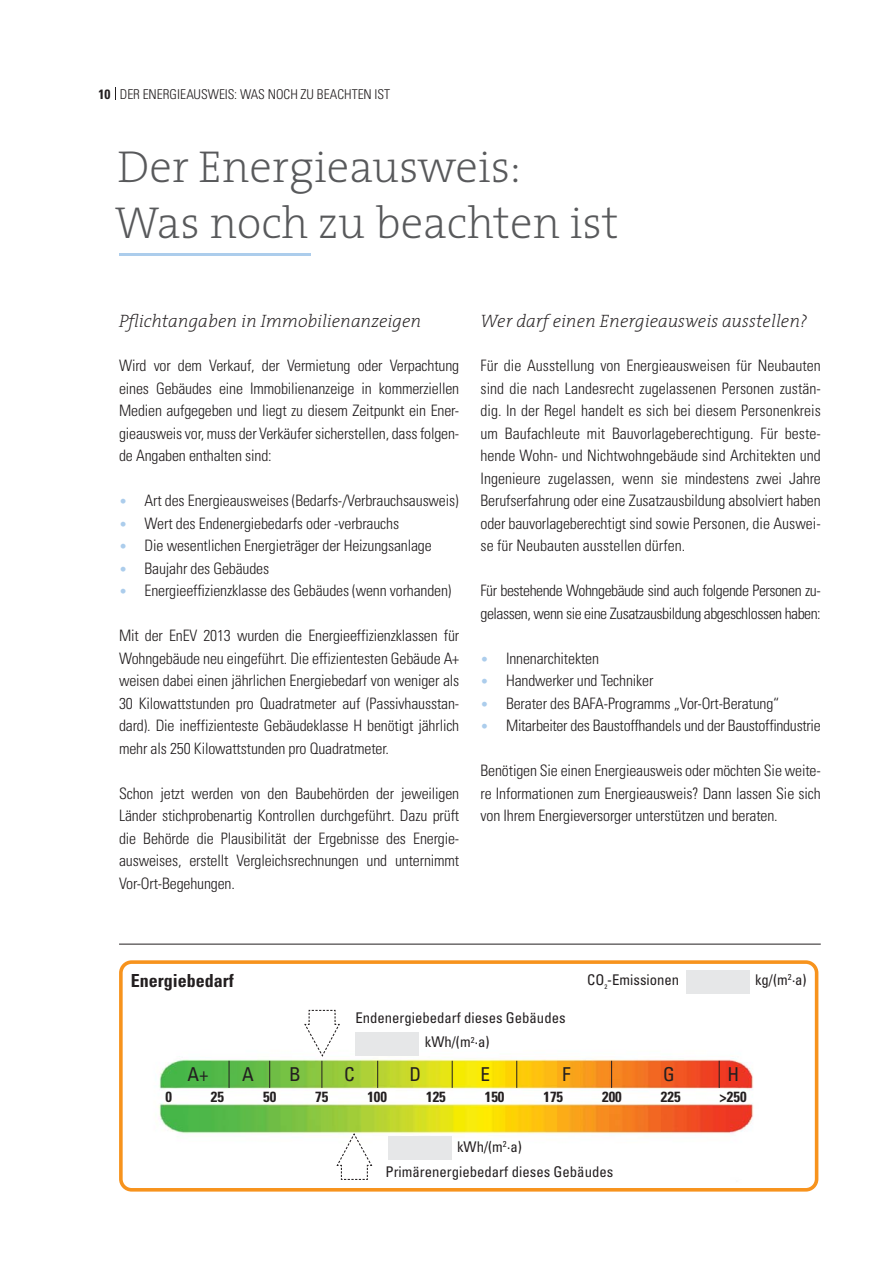
<style>
.page{position:relative;width:893px;height:1263px;background:#fff}
.page>*{position:absolute;margin:0;border:0;box-sizing:border-box;transform-origin:0 0}
.t1{font:200 45px/55.5px "The Serif";color:#58595b}
.t2{font:condensed 19.05px "Univers LT";color:#231f20}
.t3{font:italic 200 18px "The Serif";color:#231f20}
.t4{font:700 condensed 18px "Univers LT";color:#231f20}
.t5{font:300 condensed 15.75px/22.5px "Univers";letter-spacing:-.01em;color:#231f20;text-align:justify}
.t6{font:300 condensed 15.75px/22.5px "Univers";letter-spacing:-.03em;color:#231f20}
.t7{font:condensed 14.7px/24px "Univers LT";color:#231f20;text-align:center}
.t8{font:700 condensed 14.7px "Univers LT";color:#231f20}
.t9{font:300 condensed 13.5px "Univers";color:#231f20}
.s1{font-weight:700}
.s2{font-size:13.5px;color:#accdec}
</style>
<div class="page">
<hr style="left:119px;top:253px;width:192px;height:2px;background:#accdec">
<hr style="left:119px;top:944px;width:702px;height:1px;background:#231f20">
<img style="left:158px;top:983px;width:596px;height:177px">
<svg style="left:719px;top:1061px;width:1px;height:27px"></svg>
<svg style="left:611px;top:1061px;width:1px;height:27px"></svg>
<svg style="left:516px;top:1061px;width:1px;height:27px"></svg>
<svg style="left:452px;top:1061px;width:1px;height:27px"></svg>
<svg style="left:377px;top:1061px;width:1px;height:27px"></svg>
<svg style="left:269px;top:1061px;width:1px;height:27px"></svg>
<svg style="left:229px;top:1061px;width:1px;height:27px"></svg>
<div style="left:686px;top:970px;width:63px;height:23px;background:#e6e7e8"></div>
<div style="left:388px;top:1136px;width:63px;height:23px;background:#e6e7e8"></div>
<svg style="left:336px;top:1132px;width:37px;height:48px"></svg>
<div style="left:356px;top:1033px;width:63px;height:23px;background:#e6e7e8"></div>
<svg style="left:303px;top:1009px;width:38px;height:79px"></svg>
<div style="left:119px;top:960px;width:699px;height:232px;border:4px solid #f7931d;border-radius:11px"></div>
<svg style="left:115px;top:87px;width:1px;height:13px"></svg>
<p class="t9" style="left:99px;top:89px;width:293px"><span class="s1">10</span> DER ENERGIEAUSWEIS: WAS NOCH ZU BEACHTEN IST</p>
<h1 class="t1" style="left:115px;top:141px;width:505px">Der Energieausweis:<br>Was noch zu beachten ist</h1>
<p class="t3" style="left:119px;top:312px;width:304px">Pflichtangaben in Immobilienanzeigen</p>
<p class="t5" style="left:119px;top:356px;width:342px">Wird vor dem Verkauf, der Vermietung oder Verpachtung eines Gebäudes eine Immobilienanzeige in kommerziellen Medien aufgegeben und liegt zu diesem Zeitpunkt ein Ener&shy;gieausweis vor, muss der Verkäufer sicherstellen, dass folgen&shy;de Angaben enthalten sind:</p>
<p class="t5" style="left:119px;top:491px;width:341px"><span class="s2">•</span> Art des Energieausweises (Bedarfs-/Verbrauchsausweis)</p>
<p class="t5" style="left:119px;top:514px;width:282px"><span class="s2">•</span> Wert des Endenergiebedarfs oder -verbrauchs</p>
<p class="t5" style="left:119px;top:536px;width:314px"><span class="s2">•</span> Die wesentlichen Energieträger der Heizungsanlage</p>
<p class="t5" style="left:119px;top:559px;width:152px"><span class="s2">•</span> Baujahr des Gebäudes</p>
<p class="t5" style="left:119px;top:581px;width:334px"><span class="s2">•</span> Energieeffizienzklasse des Gebäudes (wenn vorhanden)</p>
<p class="t5" style="left:119px;top:626px;width:342px">Mit der EnEV 2013 wurden die Energieeffizienzklassen für Wohngebäude neu eingeführt. Die effizientesten Gebäude A+ weisen dabei einen jährlichen Energiebedarf von weniger als 30 Kilowattstunden pro Quadratmeter auf (Passivhausstan&shy;dard). Die ineffizienteste Gebäudeklasse H benötigt jährlich mehr als 250 Kilowattstunden pro Quadratmeter.</p>
<p class="t5" style="left:119px;top:784px;width:342px">Schon jetzt werden von den Baubehörden der jeweiligen Länder stichprobenartig Kontrollen durchgeführt. Dazu prüft die Behörde die Plausibilität der Ergebnisse des Energie&shy;ausweises, erstellt Vergleichsrechnungen und unternimmt Vor-Ort-Begehungen.</p>
<p class="t3" style="left:480px;top:312px;width:328px">Wer darf einen Energieausweis ausstellen?</p>
<p class="t5" style="left:480px;top:356px;width:342px">Für die Ausstellung von Energieausweisen für Neubauten sind die nach Landesrecht zugelassenen Personen zustän&shy;dig. In der Regel handelt es sich bei diesem Personenkreis um Baufachleute mit Bauvorlageberechtigung. Für beste&shy;hende Wohn- und Nichtwohngebäude sind Architekten und Ingenieure zugelassen, wenn sie mindestens zwei Jahre Berufserfahrung oder eine Zusatzausbildung absolviert haben oder bauvorlageberechtigt sind sowie Personen, die Auswei&shy;se für Neubauten ausstellen dürfen.</p>
<p class="t6" style="left:480px;top:581px;width:342px">Für bestehende Wohngebäude sind auch folgende Personen zu&shy;gelassen, wenn sie eine Zusatzausbildung abgeschlossen haben:</p>
<p class="t5" style="left:480px;top:649px;width:120px"><span class="s2">•</span> Innenarchitekten</p>
<p class="t5" style="left:480px;top:671px;width:174px"><span class="s2">•</span> Handwerker und Techniker</p>
<p class="t5" style="left:480px;top:694px;width:300px"><span class="s2">•</span> Berater des BAFA-Programms „Vor-Ort-Beratung“</p>
<p class="t5" style="left:480px;top:716px;width:342px"><span class="s2">•</span> Mitarbeiter des Baustoffhandels und der Baustoffindustrie</p>
<p class="t5" style="left:480px;top:761px;width:342px">Benötigen Sie einen Energieausweis oder möchten Sie weite&shy;re Informationen zum Energieausweis? Dann lassen Sie sich von Ihrem Energieversorger unterstützen und beraten.</p>
<p class="t4" style="left:131px;top:974px;width:105px">Energiebedarf</p>
<p class="t7" style="left:587px;top:969px;width:94px">CO<sub>2</sub>-Emissionen</p>
<p class="t7" style="left:755px;top:969px;width:53px">kg/(m<sup>2</sup>·a)</p>
<p class="t7" style="left:355px;top:1008px;width:212px">Endenergiebedarf dieses Gebäudes kWh/(m<sup>2</sup>·a)</p>
<p class="t2" style="left:187px;top:1067px;width:23px">A+</p>
<p class="t2" style="left:242px;top:1067px;width:13px">A</p>
<p class="t2" style="left:289px;top:1067px;width:13px">B</p>
<p class="t2" style="left:344px;top:1067px;width:12px">C</p>
<p class="t2" style="left:409px;top:1067px;width:13px">D</p>
<p class="t2" style="left:480px;top:1067px;width:11px">E</p>
<p class="t2" style="left:562px;top:1067px;width:10px">F</p>
<p class="t2" style="left:663px;top:1067px;width:13px">G</p>
<p class="t2" style="left:727px;top:1067px;width:13px">H</p>
<p class="t8" style="left:165px;top:1091px;width:8px">0</p>
<p class="t8" style="left:263px;top:1091px;width:15px">50</p>
<p class="t8" style="left:211px;top:1091px;width:15px">25</p>
<p class="t8" style="left:315px;top:1091px;width:15px">75</p>
<p class="t8" style="left:367px;top:1091px;width:21px">100</p>
<p class="t8" style="left:426px;top:1091px;width:21px">125</p>
<p class="t8" style="left:485px;top:1091px;width:21px">150</p>
<p class="t8" style="left:543px;top:1091px;width:21px">175</p>
<p class="t8" style="left:602px;top:1091px;width:21px">200</p>
<p class="t8" style="left:661px;top:1091px;width:21px">225</p>
<p class="t8" style="left:719px;top:1091px;width:28px">&gt;250</p>
<p class="t7" style="left:457px;top:1136px;width:66px">kWh/(m<sup>2</sup>·a)</p>
<p class="t7" style="left:385px;top:1161px;width:229px">Primärenergiebedarf dieses Gebäudes</p>
</div>
